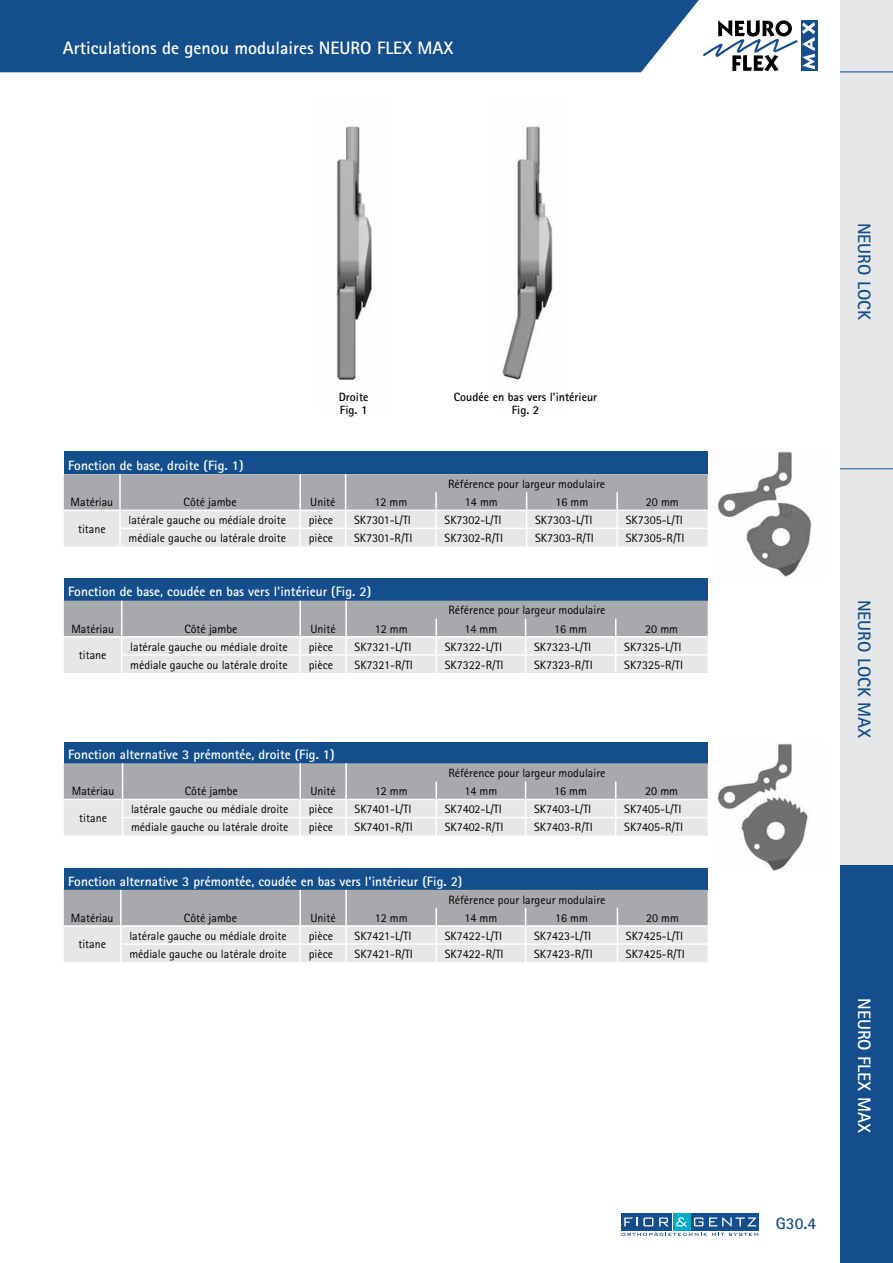
<style>
.page{position:relative;width:893px;height:1263px;background:#fff}
.page>*{position:absolute;margin:0;border:0;box-sizing:border-box;transform-origin:0 0}
.e__Seiten_Überschrif{font:700 18px "Rotis Sans Serif Pro";color:#fff}
.t1{font:700 18px "Rotis Sans Serif Pro";color:#144e8c}
.a__Fließtext{font:700 16.5px "Rotis Sans Serif Pro";color:#144e8c}
.c__Tabelle_links{font:700 13.5px "Rotis Sans Serif Pro";color:#fff}
.c__Tabelle_links_ein{font:12px "Rotis Sans Serif Pro";color:#000}
.c__Tabelle{font:12px "Rotis Sans Serif Pro";color:#000}
.c__Tabelle-2{font:700 12px "Rotis Sans Serif Pro";color:#000}
.c__Tabelle_ohne_Rast{font:12px "Rotis Sans Serif Pro";color:#000}
</style>
<div class="page">
<div style="left:801px;top:20px;width:16px;height:51px;background:#144e8c"></div>
<svg style="left:709px;top:20px;width:106px;height:51px"></svg>
<div style="left:0;top:0;width:709px;height:72px;background:#144e8c"></div>
<div style="left:840px;top:0;width:53px;height:1263px;background:#e6e7e8"></div>
<div style="left:840px;top:866px;width:53px;height:397px;background:#144e8c"></div>
<hr style="left:840px;top:72px;width:53px;height:1px;background:#144e8c">
<hr style="left:840px;top:468px;width:53px;height:1px;background:#144e8c">
<div style="left:673px;top:1213px;width:17px;height:17px;background:#00abc5"></div>
<div style="left:692px;top:1213px;width:67px;height:17px;background:#144e8c"></div>
<div style="left:621px;top:1213px;width:50px;height:17px;background:#144e8c"></div>
<svg style="left:621px;top:1232px;width:137px;height:4px"></svg>
<svg style="left:676px;top:1217px;width:11px;height:9px"></svg>
<svg style="left:694px;top:1217px;width:9px;height:9px"></svg>
<svg style="left:709px;top:1217px;width:47px;height:9px"></svg>
<svg style="left:624px;top:1217px;width:29px;height:9px"></svg>
<svg style="left:659px;top:1217px;width:9px;height:9px"></svg>
<img style="left:336px;top:126px;width:37px;height:254px">
<img style="left:502px;top:126px;width:51px;height:254px">
<img style="left:717px;top:451px;width:95px;height:127px">
<img style="left:717px;top:743px;width:91px;height:129px">
<div style="left:64px;top:452px;width:644px;height:22px;background:#144e8c"></div>
<svg style="left:64px;top:474px;width:644px;height:72px"></svg>
<div style="left:64px;top:578px;width:644px;height:23px;background:#144e8c"></div>
<svg style="left:64px;top:601px;width:644px;height:72px"></svg>
<div style="left:64px;top:742px;width:644px;height:21px;background:#144e8c"></div>
<svg style="left:64px;top:763px;width:644px;height:73px"></svg>
<div style="left:64px;top:868px;width:644px;height:22px;background:#144e8c"></div>
<svg style="left:64px;top:890px;width:644px;height:72px"></svg>
<p class="e__Seiten_Überschrif" style="left:63px;top:37px;width:392px">Articulations de genou modulaires NEURO FLEX MAX</p>
<p class="c__Tabelle_links" style="left:68px;top:457px;width:177px">Fonction de base, droite (Fig. 1)</p>
<p class="c__Tabelle-2" style="left:339px;top:389px;width:31px">Droite</p>
<p class="c__Tabelle-2" style="left:340px;top:403px;width:29px">Fig. 1</p>
<p class="c__Tabelle-2" style="left:454px;top:389px;width:145px">Coudée en bas vers l'intérieur</p>
<p class="c__Tabelle-2" style="left:512px;top:403px;width:29px">Fig. 2</p>
<p class="c__Tabelle" style="left:448px;top:477px;width:159px">Référence pour largeur modulaire</p>
<p class="c__Tabelle" style="left:71px;top:495px;width:44px">Matériau</p>
<p class="c__Tabelle" style="left:184px;top:495px;width:55px">Côté jambe</p>
<p class="c__Tabelle" style="left:310px;top:495px;width:27px">Unité</p>
<p class="c__Tabelle" style="left:374px;top:495px;width:34px">12 mm</p>
<p class="c__Tabelle" style="left:465px;top:495px;width:34px">14 mm</p>
<p class="c__Tabelle" style="left:555px;top:495px;width:34px">16 mm</p>
<p class="c__Tabelle" style="left:646px;top:495px;width:34px">20 mm</p>
<p class="c__Tabelle_ohne_Rast" style="left:78px;top:521px;width:29px">titane</p>
<p class="c__Tabelle_links_ein" style="left:129px;top:513px;width:159px">latérale gauche ou médiale droite</p>
<p class="c__Tabelle_links_ein" style="left:309px;top:513px;width:26px">pièce</p>
<p class="c__Tabelle_links_ein" style="left:354px;top:513px;width:58px">SK7301-L/TI</p>
<p class="c__Tabelle_links_ein" style="left:445px;top:513px;width:59px">SK7302-L/TI</p>
<p class="c__Tabelle_links_ein" style="left:535px;top:513px;width:59px">SK7303-L/TI</p>
<p class="c__Tabelle_links_ein" style="left:626px;top:513px;width:59px">SK7305-L/TI</p>
<p class="c__Tabelle_links_ein" style="left:129px;top:531px;width:159px">médiale gauche ou latérale droite</p>
<p class="c__Tabelle_links_ein" style="left:309px;top:531px;width:26px">pièce</p>
<p class="c__Tabelle_links_ein" style="left:354px;top:531px;width:60px">SK7301-R/TI</p>
<p class="c__Tabelle_links_ein" style="left:445px;top:531px;width:60px">SK7302-R/TI</p>
<p class="c__Tabelle_links_ein" style="left:535px;top:531px;width:60px">SK7303-R/TI</p>
<p class="c__Tabelle_links_ein" style="left:626px;top:531px;width:60px">SK7305-R/TI</p>
<p class="c__Tabelle_links" style="left:68px;top:583px;width:305px">Fonction de base, coudée en bas vers l'intérieur (Fig. 2)</p>
<p class="c__Tabelle" style="left:448px;top:603px;width:159px">Référence pour largeur modulaire</p>
<p class="c__Tabelle" style="left:71px;top:621px;width:44px">Matériau</p>
<p class="c__Tabelle" style="left:184px;top:621px;width:55px">Côté jambe</p>
<p class="c__Tabelle" style="left:310px;top:621px;width:27px">Unité</p>
<p class="c__Tabelle" style="left:375px;top:621px;width:34px">12 mm</p>
<p class="c__Tabelle" style="left:464px;top:621px;width:34px">14 mm</p>
<p class="c__Tabelle" style="left:554px;top:621px;width:34px">16 mm</p>
<p class="c__Tabelle" style="left:645px;top:621px;width:34px">20 mm</p>
<p class="c__Tabelle_ohne_Rast" style="left:79px;top:648px;width:29px">titane</p>
<p class="c__Tabelle_links_ein" style="left:130px;top:639px;width:159px">latérale gauche ou médiale droite</p>
<p class="c__Tabelle_links_ein" style="left:309px;top:639px;width:26px">pièce</p>
<p class="c__Tabelle_links_ein" style="left:355px;top:639px;width:58px">SK7321-L/TI</p>
<p class="c__Tabelle_links_ein" style="left:445px;top:639px;width:59px">SK7322-L/TI</p>
<p class="c__Tabelle_links_ein" style="left:534px;top:639px;width:59px">SK7323-L/TI</p>
<p class="c__Tabelle_links_ein" style="left:624px;top:639px;width:59px">SK7325-L/TI</p>
<p class="c__Tabelle_links_ein" style="left:130px;top:657px;width:159px">médiale gauche ou latérale droite</p>
<p class="c__Tabelle_links_ein" style="left:309px;top:657px;width:26px">pièce</p>
<p class="c__Tabelle_links_ein" style="left:355px;top:657px;width:60px">SK7321-R/TI</p>
<p class="c__Tabelle_links_ein" style="left:445px;top:657px;width:60px">SK7322-R/TI</p>
<p class="c__Tabelle_links_ein" style="left:534px;top:657px;width:60px">SK7323-R/TI</p>
<p class="c__Tabelle_links_ein" style="left:624px;top:657px;width:60px">SK7325-R/TI</p>
<p class="c__Tabelle_links" style="left:68px;top:746px;width:268px">Fonction alternative 3 prémontée, droite (Fig. 1)</p>
<p class="c__Tabelle" style="left:448px;top:766px;width:159px">Référence pour largeur modulaire</p>
<p class="c__Tabelle" style="left:72px;top:784px;width:44px">Matériau</p>
<p class="c__Tabelle" style="left:185px;top:784px;width:55px">Côté jambe</p>
<p class="c__Tabelle" style="left:310px;top:784px;width:27px">Unité</p>
<p class="c__Tabelle" style="left:375px;top:784px;width:34px">12 mm</p>
<p class="c__Tabelle" style="left:464px;top:784px;width:34px">14 mm</p>
<p class="c__Tabelle" style="left:554px;top:784px;width:34px">16 mm</p>
<p class="c__Tabelle" style="left:645px;top:784px;width:34px">20 mm</p>
<p class="c__Tabelle_ohne_Rast" style="left:79px;top:810px;width:29px">titane</p>
<p class="c__Tabelle_links_ein" style="left:131px;top:802px;width:159px">latérale gauche ou médiale droite</p>
<p class="c__Tabelle_links_ein" style="left:309px;top:802px;width:26px">pièce</p>
<p class="c__Tabelle_links_ein" style="left:355px;top:802px;width:58px">SK7401-L/TI</p>
<p class="c__Tabelle_links_ein" style="left:445px;top:802px;width:59px">SK7402-L/TI</p>
<p class="c__Tabelle_links_ein" style="left:534px;top:802px;width:59px">SK7403-L/TI</p>
<p class="c__Tabelle_links_ein" style="left:624px;top:802px;width:59px">SK7405-L/TI</p>
<p class="c__Tabelle_links_ein" style="left:131px;top:820px;width:159px">médiale gauche ou latérale droite</p>
<p class="c__Tabelle_links_ein" style="left:309px;top:820px;width:26px">pièce</p>
<p class="c__Tabelle_links_ein" style="left:355px;top:820px;width:60px">SK7401-R/TI</p>
<p class="c__Tabelle_links_ein" style="left:445px;top:820px;width:60px">SK7402-R/TI</p>
<p class="c__Tabelle_links_ein" style="left:534px;top:820px;width:60px">SK7403-R/TI</p>
<p class="c__Tabelle_links_ein" style="left:624px;top:820px;width:60px">SK7405-R/TI</p>
<p class="c__Tabelle_links" style="left:68px;top:872px;width:396px">Fonction alternative 3 prémontée, coudée en bas vers l'intérieur (Fig. 2)</p>
<p class="c__Tabelle" style="left:448px;top:892px;width:159px">Référence pour largeur modulaire</p>
<p class="c__Tabelle" style="left:71px;top:910px;width:44px">Matériau</p>
<p class="c__Tabelle" style="left:184px;top:910px;width:55px">Côté jambe</p>
<p class="c__Tabelle" style="left:310px;top:910px;width:27px">Unité</p>
<p class="c__Tabelle" style="left:375px;top:910px;width:34px">12 mm</p>
<p class="c__Tabelle" style="left:464px;top:910px;width:34px">14 mm</p>
<p class="c__Tabelle" style="left:555px;top:910px;width:34px">16 mm</p>
<p class="c__Tabelle" style="left:646px;top:910px;width:34px">20 mm</p>
<p class="c__Tabelle_ohne_Rast" style="left:78px;top:937px;width:29px">titane</p>
<p class="c__Tabelle_links_ein" style="left:129px;top:929px;width:159px">latérale gauche ou médiale droite</p>
<p class="c__Tabelle_links_ein" style="left:309px;top:929px;width:26px">pièce</p>
<p class="c__Tabelle_links_ein" style="left:355px;top:929px;width:58px">SK7421-L/TI</p>
<p class="c__Tabelle_links_ein" style="left:445px;top:929px;width:59px">SK7422-L/TI</p>
<p class="c__Tabelle_links_ein" style="left:534px;top:929px;width:59px">SK7423-L/TI</p>
<p class="c__Tabelle_links_ein" style="left:626px;top:929px;width:59px">SK7425-L/TI</p>
<p class="c__Tabelle_links_ein" style="left:129px;top:947px;width:159px">médiale gauche ou latérale droite</p>
<p class="c__Tabelle_links_ein" style="left:309px;top:947px;width:26px">pièce</p>
<p class="c__Tabelle_links_ein" style="left:355px;top:947px;width:60px">SK7421-R/TI</p>
<p class="c__Tabelle_links_ein" style="left:445px;top:947px;width:60px">SK7422-R/TI</p>
<p class="c__Tabelle_links_ein" style="left:534px;top:947px;width:60px">SK7423-R/TI</p>
<p class="c__Tabelle_links_ein" style="left:626px;top:947px;width:60px">SK7425-R/TI</p>
<h1 class="t1" style="left:875px;top:223px;width:99px;rotate:90deg">NEURO LOCK</h1>
<h1 class="t1" style="left:875px;top:599px;width:140px;rotate:90deg">NEURO LOCK MAX</h1>
<p class="a__Fließtext" style="left:776px;top:1213px;width:42px">G30.4</p>
<h1 class="e__Seiten_Überschrif" style="left:875px;top:998px;width:136px;rotate:90deg">NEURO FLEX MAX</h1>
</div>
